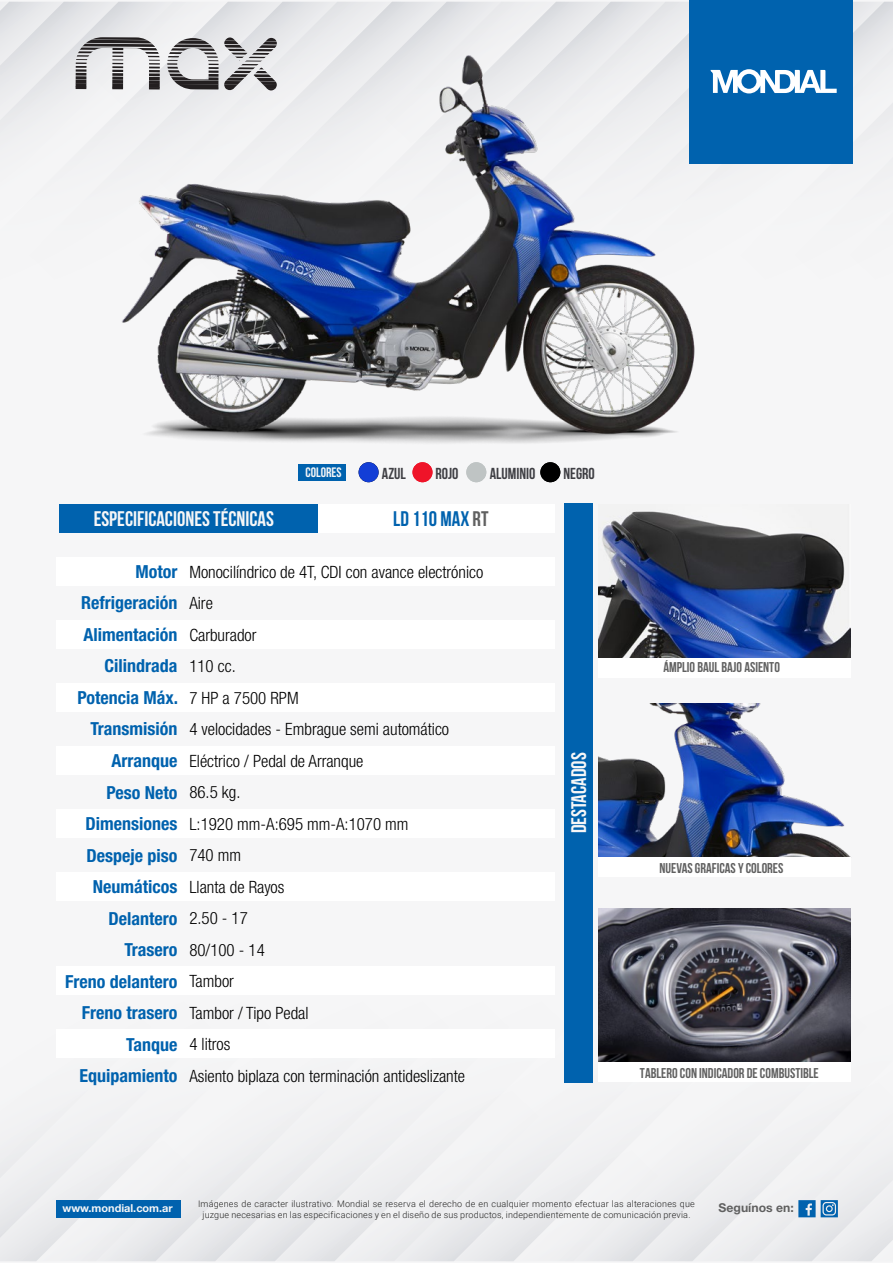
<style>
.page{position:relative;width:893px;height:1263px;background:#f6f6f7}
.page>*{position:absolute;margin:0;border:0;box-sizing:border-box;transform-origin:0 0}
.t1{font:700 21px "Bebas Neue";color:#f6f6f7}
.t2{font:700 21px "Bebas Neue";color:#0062ae}
.t3{font:700 condensed 18px/31.5px "Helvetica Neue LT Std";color:#0062ae;text-align:right}
.t4{font:300 condensed 16.95px/31.5px "Helvetica Neue LT Std";color:#000}
.t5{font:700 15.9px "Bebas Neue";color:#3f3f44}
.t6{font:700 14.1px "Bebas Neue";color:#606060}
.t7{font:700 13.65px "Bebas Neue";color:#f6f6f7}
.t8{font:700 12.15px "Helvetica Neue LT Std";color:#606060}
.t9{font:700 10.95px "Helvetica Neue LT Std";color:#f6f6f7}
.t10{font:300 9px/10.8px "Roboto";letter-spacing:.02em;color:#222221;text-align:center}
.s1{color:#606060}
</style>
<div class="page">
<div style="left:0;top:1152px;width:21px;height:109px;background:#ebecee"></div>
<svg style="left:21px;top:1151px;width:60px;height:110px"></svg>
<svg style="left:81px;top:1173px;width:59px;height:88px"></svg>
<svg style="left:140px;top:1190px;width:60px;height:71px"></svg>
<svg style="left:200px;top:1152px;width:60px;height:109px"></svg>
<svg style="left:260px;top:1151px;width:59px;height:110px"></svg>
<div style="left:319px;top:1151px;width:60px;height:110px;background:#ecedef"></div>
<div style="left:379px;top:1173px;width:59px;height:88px;background:#edeef0"></div>
<div style="left:438px;top:1191px;width:60px;height:70px;background:#eaebed"></div>
<div style="left:498px;top:1164px;width:60px;height:97px;background:#ecedef"></div>
<svg style="left:558px;top:1178px;width:27px;height:83px"></svg>
<svg style="left:597px;top:1164px;width:140px;height:97px"></svg>
<div style="left:56px;top:557px;width:498px;height:29px;background:#fff"></div>
<div style="left:56px;top:620px;width:498px;height:29px;background:#fff"></div>
<div style="left:56px;top:683px;width:498px;height:29px;background:#fff"></div>
<div style="left:56px;top:746px;width:498px;height:29px;background:#fff"></div>
<div style="left:56px;top:809px;width:498px;height:29px;background:#fff"></div>
<div style="left:56px;top:872px;width:498px;height:28px;background:#fff"></div>
<div style="left:56px;top:966px;width:498px;height:29px;background:#fff"></div>
<div style="left:56px;top:1029px;width:498px;height:29px;background:#fff"></div>
<div style="left:59px;top:504px;width:259px;height:29px;background:#0062ae"></div>
<div style="left:56px;top:1200px;width:125px;height:17px;background:#0062ae"></div>
<svg style="left:737px;top:960px;width:156px;height:301px"></svg>
<div style="left:564px;top:503px;width:29px;height:580px;background:#0062ae"></div>
<img style="left:598px;top:527px;width:252px;height:131px">
<div style="left:598px;top:658px;width:252px;height:19px;background:#fff"></div>
<img style="left:598px;top:703px;width:253px;height:154px">
<div style="left:598px;top:857px;width:252px;height:19px;background:#fff"></div>
<img style="left:598px;top:908px;width:252px;height:154px">
<div style="left:598px;top:1063px;width:252px;height:19px;background:#fff"></div>
<div style="left:689px;top:0;width:163px;height:164px;background:#0062ae"></div>
<svg style="left:739px;top:48px;width:154px;height:116px"></svg>
<svg style="left:0;top:2px;width:85px;height:131px"></svg>
<img style="left:85px;top:1px;width:654px;height:594px">
<p class="t7" style="left:305px;top:465px;width:38px">COLORES</p>
<p class="t5" style="left:382px;top:464px;width:25px">AZUL</p>
<p class="t5" style="left:435px;top:464px;width:24px">ROJO</p>
<p class="t5" style="left:490px;top:464px;width:47px">ALUMINIO</p>
<p class="t5" style="left:563px;top:464px;width:33px">NEGRO</p>
<p class="t1" style="left:94px;top:508px;width:182px">ESPECIFICACIONES TÉCNICAS</p>
<p class="t2" style="left:393px;top:508px;width:97px">LD 110 MAX <span class="s1">RT</span></p>
<p class="t3" style="left:65px;top:556px;width:114px">Motor<br>Refrigeración<br>Alimentación<br>Cilindrada<br>Potencia Máx.<br>Transmisión<br>Arranque<br>Peso Neto<br>Dimensiones<br>Despeje piso<br>Neumáticos<br>Delantero<br>Trasero<br>Freno delantero<br>Freno trasero<br>Tanque<br>Equipamiento</p>
<p class="t4" style="left:189px;top:556px;width:295px">Monocilíndrico de 4T, CDI con avance electrónico<br>Aire<br>Carburador<br>110 cc.<br>7 HP a 7500 RPM<br>4 velocidades - Embrague semi automático<br>Eléctrico / Pedal de Arranque<br>86.5 kg.<br>L:1920 mm-A:695 mm-A:1070 mm<br>740 mm<br>Llanta de Rayos<br>2.50 - 17<br>80/100 - 14<br>Tambor<br>Tambor / Tipo Pedal<br>4 litros<br>Asiento biplaza con terminación antideslizante</p>
<p class="t1" style="left:567px;top:833px;width:82px;rotate:-90deg">DESTACADOS</p>
<p class="t6" style="left:663px;top:660px;width:118px">ÁMPLIO BAUL BAJO ASIENTO</p>
<p class="t6" style="left:659px;top:860px;width:125px">NUEVAS GRAFICAS Y COLORES</p>
<p class="t6" style="left:640px;top:1066px;width:180px">TABLERO CON INDICADOR DE COMBUSTIBLE</p>
<p class="t10" style="left:198px;top:1198px;width:498px">Imágenes de caracter ilustrativo. Mondial se reserva el derecho de en cualquier momento efectuar las alteraciones que juzgue necesarias en las especificaciones y en el diseño de sus productos, independientemente de comunicación previa.</p>
<p class="t9" style="left:63px;top:1201px;width:112px">www.mondial.com.ar</p>
<p class="t8" style="left:718px;top:1200px;width:77px">Seguínos en:</p>
</div>
